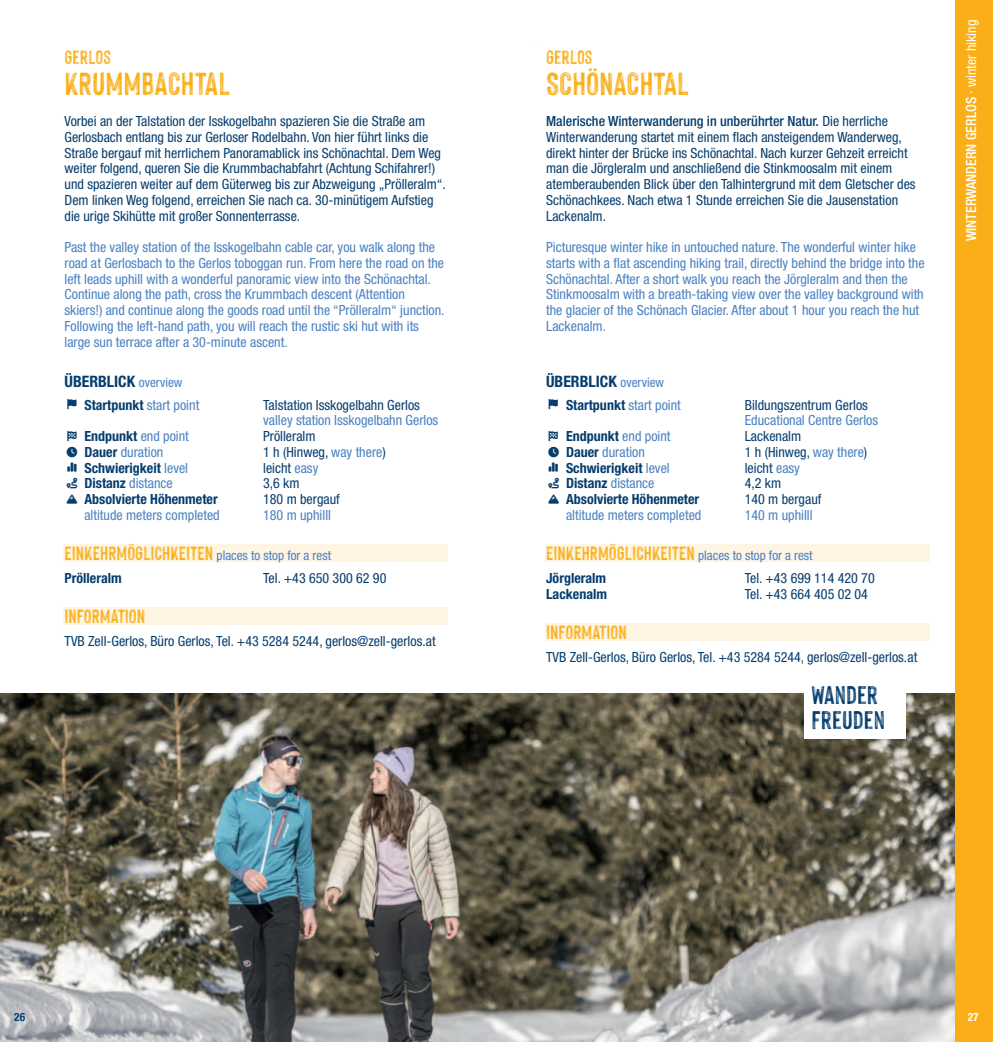
<style>
.page{position:relative;width:993px;height:1042px;background:#fff}
.page>*{position:absolute;margin:0;border:0;box-sizing:border-box;transform-origin:0 0}
.t1{font:35px "Hackney Vector";color:#faaf18}
.t2{font:28px/24.5px "Hackney Vector";color:#053d6e}
.t3{font:21px "Hackney Vector";color:#faaf18}
.t4{font:700 condensed 15.75px "Helvetica Neue LT Pro";color:#053d6e}
.t5{font:condensed 14px/15.8px "Helvetica Neue LT Pro";color:#053d6e}
.t6{font:condensed 14px/15.8px "Helvetica Neue LT Pro";color:#4a81c2}
.t7{font:700 condensed 14px "Helvetica Neue LT Pro";color:#053d6e}
.t8{font:500 condensed 14px "Helvetica Neue LT Pro";color:#fff}
.t9{font:700 condensed 11.38px "Helvetica Neue LT Pro";color:#053d6e}
.t10{font:700 condensed 11.38px "Helvetica Neue LT Pro";color:#fff}
.s1{font-weight:400;font-size:13.12px;color:#4a81c2}
.s2{font-weight:400;color:#4a81c2}
.s3{font-weight:700;color:#053d6e}
.s4{color:#4a81c2}
.s5{font-family:"Helvetica Neue LT Pro";font-stretch:condensed;font-size:13.12px;color:#4a81c2}
.s6{font-weight:500}
.s7{font-weight:400}
</style>
<div class="page">
<div style="left:63px;top:544px;width:384px;height:18px;background:#fef5e5"></div>
<div style="left:63px;top:607px;width:384px;height:18px;background:#fef5e5"></div>
<div style="left:545px;top:544px;width:384px;height:18px;background:#fef5e5"></div>
<div style="left:545px;top:623px;width:384px;height:18px;background:#fef5e5"></div>
<img style="left:0;top:693px;width:954px;height:349px">
<div style="left:804px;top:673px;width:101px;height:66px;background:#fff"></div>
<div style="left:954px;top:0;width:38px;height:1042px;background:#faaf18"></div>
<h3 class="t3" style="left:64px;top:47px;width:48px">GERLOS</h3>
<h1 class="t1" style="left:64px;top:67px;width:167px">KRUMMBACHTAL</h1>
<p class="t5" style="left:64px;top:113px;width:383px">Vorbei an der Talstation der Isskogelbahn spazieren Sie die Straße am Gerlosbach entlang bis zur Gerloser Rodelbahn. Von hier führt links die Straße bergauf mit herrlichem Panoramablick ins Schönachtal. Dem Weg weiter folgend, queren Sie die Krummbachabfahrt (Achtung Schifahrer!) und spazieren weiter auf dem Güterweg bis zur Abzweigung „Prölleralm“.<br>Dem linken Weg folgend, erreichen Sie nach ca. 30-minütigem Aufstieg die urige Skihütte mit großer Sonnenterrasse.</p>
<p class="t6" style="left:64px;top:239px;width:381px">Past the valley station of the Isskogelbahn cable car, you walk along the road at Gerlosbach to the Gerlos toboggan run. From here the road on the left leads uphill with a wonderful panoramic view into the Schönachtal.<br>Continue along the path, cross the Krummbach descent (Attention skiers!) and continue along the goods road until the “Prölleralm“ junction.<br>Following the left-hand path, you will reach the rustic ski hut with its large sun terrace after a 30-minute ascent.</p>
<p class="t4" style="left:64px;top:373px;width:119px">ÜBERBLICK <span class="s1">overview</span></p>
<p class="t7" style="left:84px;top:397px;width:116px">Startpunkt <span class="s2">start point</span></p>
<p class="t5" style="left:263px;top:397px;width:158px">Talstation Isskogelbahn Gerlos</p>
<p class="t6" style="left:263px;top:412px;width:176px">valley station Isskogelbahn Gerlos</p>
<p class="t7" style="left:84px;top:429px;width:106px">Endpunkt <span class="s2">end point</span></p>
<p class="t5" style="left:263px;top:428px;width:54px">Prölleralm</p>
<p class="t6" style="left:84px;top:444px;width:80px"><span class="s3">Dauer</span> duration</p>
<p class="t5" style="left:263px;top:444px;width:124px">1 h (Hinweg, <span class="s4">way there</span>)</p>
<p class="t7" style="left:84px;top:460px;width:105px">Schwierigkeit <span class="s2">level</span></p>
<p class="t5" style="left:263px;top:460px;width:57px">leicht <span class="s4">easy</span></p>
<p class="t6" style="left:84px;top:475px;width:90px"><span class="s3">Distanz</span> distance</p>
<p class="t5" style="left:263px;top:475px;width:38px">3,6 km</p>
<p class="t7" style="left:84px;top:492px;width:135px">Absolvierte Höhenmeter</p>
<p class="t5" style="left:263px;top:491px;width:78px">180 m bergauf</p>
<p class="t6" style="left:84px;top:507px;width:137px">altitude meters completed</p>
<p class="t6" style="left:263px;top:507px;width:69px">180 m uphilll</p>
<h3 class="t3" style="left:64px;top:544px;width:268px">EINKEHRMÖGLICHKEITEN <span class="s5">places to stop for a rest</span></h3>
<p class="t7" style="left:64px;top:570px;width:59px">Prölleralm</p>
<p class="t5" style="left:263px;top:570px;width:125px">Tel. +43 650 300 62 90</p>
<h3 class="t3" style="left:64px;top:607px;width:82px">INFORMATION</h3>
<p class="t5" style="left:64px;top:633px;width:372px">TVB Zell-Gerlos, Büro Gerlos, Tel. +43 5284 5244, gerlos@zell-gerlos.at</p>
<h3 class="t3" style="left:546px;top:47px;width:48px">GERLOS</h3>
<h1 class="t1" style="left:546px;top:67px;width:144px">SCHÖNACHTAL</h1>
<p class="t5" style="left:546px;top:113px;width:371px"><span class="s6">Malerische Winterwanderung in unberührter Natur.</span> Die herrliche Winterwanderung startet mit einem flach ansteigendem Wanderweg, direkt hinter der Brücke ins Schönachtal. Nach kurzer Gehzeit erreicht man die Jörgleralm und anschließend die Stinkmoosalm mit einem atemberaubenden Blick über den Talhintergrund mit dem Gletscher des Schönachkees. Nach etwa 1 Stunde erreichen Sie die Jausenstation Lackenalm.</p>
<p class="t6" style="left:546px;top:239px;width:380px">Picturesque winter hike in untouched nature. The wonderful winter hike starts with a flat ascending hiking trail, directly behind the bridge into the Schönachtal. After a short walk you reach the Jörgleralm and then the Stinkmoosalm with a breath-taking view over the valley background with the glacier of the Schönach Glacier. After about 1 hour you reach the hut Lackenalm.</p>
<p class="t4" style="left:546px;top:373px;width:119px">ÜBERBLICK <span class="s1">overview</span></p>
<p class="t7" style="left:566px;top:397px;width:116px">Startpunkt <span class="s2">start point</span></p>
<p class="t5" style="left:744px;top:397px;width:125px">Bildungszentrum Gerlos</p>
<p class="t6" style="left:744px;top:412px;width:135px">Educational Centre Gerlos</p>
<p class="t7" style="left:566px;top:429px;width:106px">Endpunkt <span class="s2">end point</span></p>
<p class="t5" style="left:744px;top:428px;width:58px">Lackenalm</p>
<p class="t6" style="left:566px;top:444px;width:80px"><span class="s3">Dauer</span> duration</p>
<p class="t5" style="left:744px;top:444px;width:124px">1 h (Hinweg, <span class="s4">way there</span>)</p>
<p class="t7" style="left:566px;top:460px;width:105px">Schwierigkeit <span class="s2">level</span></p>
<p class="t5" style="left:744px;top:460px;width:57px">leicht <span class="s4">easy</span></p>
<p class="t6" style="left:566px;top:475px;width:90px"><span class="s3">Distanz</span> distance</p>
<p class="t5" style="left:744px;top:475px;width:38px">4,2 km</p>
<p class="t7" style="left:566px;top:492px;width:135px">Absolvierte Höhenmeter</p>
<p class="t5" style="left:744px;top:491px;width:78px">140 m bergauf</p>
<p class="t6" style="left:566px;top:507px;width:137px">altitude meters completed</p>
<p class="t6" style="left:744px;top:507px;width:69px">140 m uphilll</p>
<h3 class="t3" style="left:546px;top:544px;width:268px">EINKEHRMÖGLICHKEITEN <span class="s5">places to stop for a rest</span></h3>
<p class="t7" style="left:546px;top:570px;width:62px">Jörgleralm</p>
<p class="t5" style="left:744px;top:570px;width:131px">Tel. +43 699 114 420 70</p>
<p class="t7" style="left:546px;top:586px;width:62px">Lackenalm</p>
<p class="t5" style="left:744px;top:586px;width:125px">Tel. +43 664 405 02 04</p>
<h3 class="t3" style="left:546px;top:622px;width:82px">INFORMATION</h3>
<p class="t5" style="left:546px;top:649px;width:372px">TVB Zell-Gerlos, Büro Gerlos, Tel. +43 5284 5244, gerlos@zell-gerlos.at</p>
<h2 class="t2" style="left:811px;top:683px;width:75px">WANDER<br>FREUDEN</h2>
<p class="t8" style="left:963px;top:241px;width:223px;rotate:-90deg">WINTERWANDERN GERLOS <span class="s7">· winter hiking</span></p>
<p class="t9" style="left:14px;top:1011px;width:12px">26</p>
<p class="t10" style="left:967px;top:1011px;width:12px">27</p>
</div>
